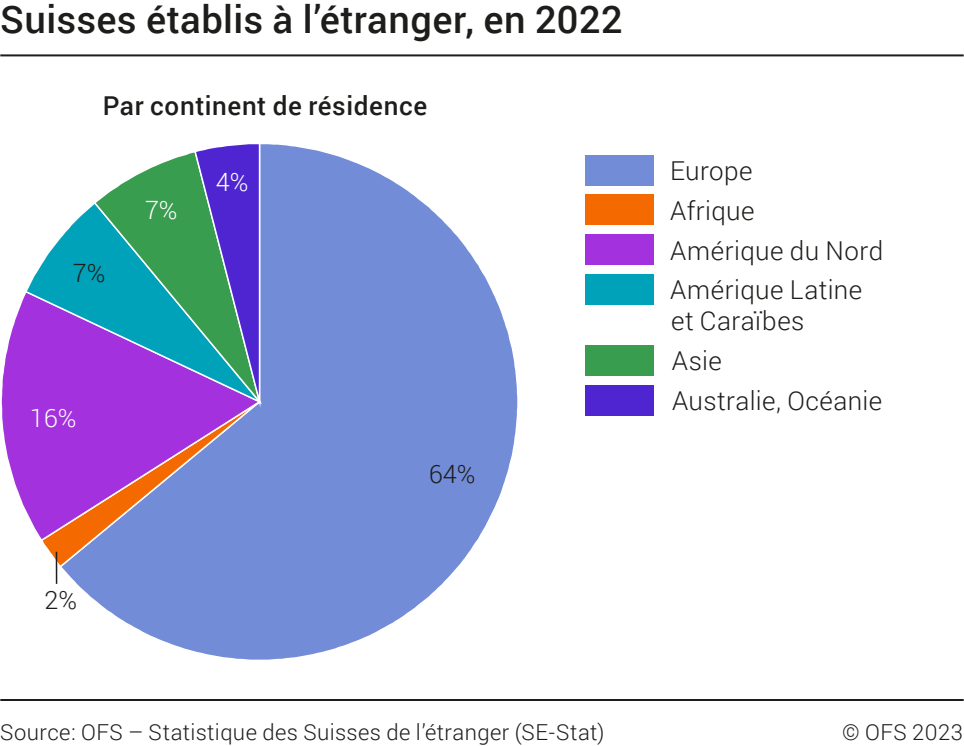
<style>
.page{position:relative;width:964px;height:746px;background:#fff}
.page>*{position:absolute;margin:0;border:0;box-sizing:border-box;transform-origin:0 0}
.t1{font:500 38px "Roboto";letter-spacing:.01em;color:#1d1d1b}
.t2{font:300 26px/39.6px "Roboto";letter-spacing:.015em;color:#1d1d1b}
.t3{font:500 26px "Roboto";letter-spacing:.025em;color:#1d1d1b}
.t4{font:300 25.2px "Roboto";color:#1d1d1b}
.t5{font:300 25.2px "Roboto";color:#fff}
.t6{font:300 22px "Roboto";letter-spacing:.02em;color:#1d1d1b}
</style>
<div class="page">
<hr style="left:0;top:54px;width:963px;height:2px;background:#1d1d1b">
<svg style="left:62px;top:144px;width:456px;height:516px"></svg>
<svg style="left:43px;top:387px;width:236px;height:181px;background:#7f8dca"></svg>
<svg style="left:1px;top:297px;width:262px;height:245px;background:#a367cb"></svg>
<svg style="left:24px;top:200px;width:241px;height:206px"></svg>
<svg style="left:93px;top:150px;width:170px;height:257px;background:#5590a7"></svg>
<svg style="left:193px;top:144px;width:68px;height:269px;background:#5263a9"></svg>
<div style="left:585px;top:155px;width:68px;height:30px;background:#728cd7"></div>
<div style="left:585px;top:194px;width:68px;height:31px;background:#f56a00"></div>
<div style="left:585px;top:234px;width:68px;height:31px;background:#a332de"></div>
<div style="left:585px;top:274px;width:68px;height:30px;background:#00a2b9"></div>
<div style="left:585px;top:345px;width:68px;height:30px;background:#399d50"></div>
<div style="left:585px;top:384px;width:68px;height:31px;background:#4f25d2"></div>
<hr style="left:0;top:698px;width:963px;height:2px;background:#1d1d1b">
<hr style="left:56px;top:551px;width:1px;height:32px;background:#1d1d1b">
<h1 class="t1" style="left:0;top:-8px;width:624px">Suisses établis à l’étranger, en 2022</h1>
<p class="t3" style="left:103px;top:88px;width:326px">Par continent de résidence</p>
<p class="t4" style="left:73px;top:255px;width:34px">7%</p>
<p class="t5" style="left:145px;top:192px;width:34px">7%</p>
<p class="t5" style="left:216px;top:165px;width:34px">4%</p>
<p class="t5" style="left:30px;top:400px;width:48px">16%</p>
<p class="t4" style="left:45px;top:582px;width:34px">2%</p>
<p class="t4" style="left:429px;top:457px;width:48px">64%</p>
<p class="t2" style="left:670px;top:150px;width:215px">Europe<br>Afrique<br>Amérique du Nord<br>Amérique Latine</p>
<p class="t2" style="left:671px;top:300px;width:135px">et Caraïbes</p>
<p class="t2" style="left:672px;top:340px;width:212px">Asie<br>Australie, Océanie</p>
<p class="t6" style="left:0;top:716px;width:606px">Source: OFS – Statistique des Suisses de l’étranger (SE-Stat)</p>
<p class="t6" style="left:842px;top:716px;width:122px">© OFS 2023</p>
</div>
